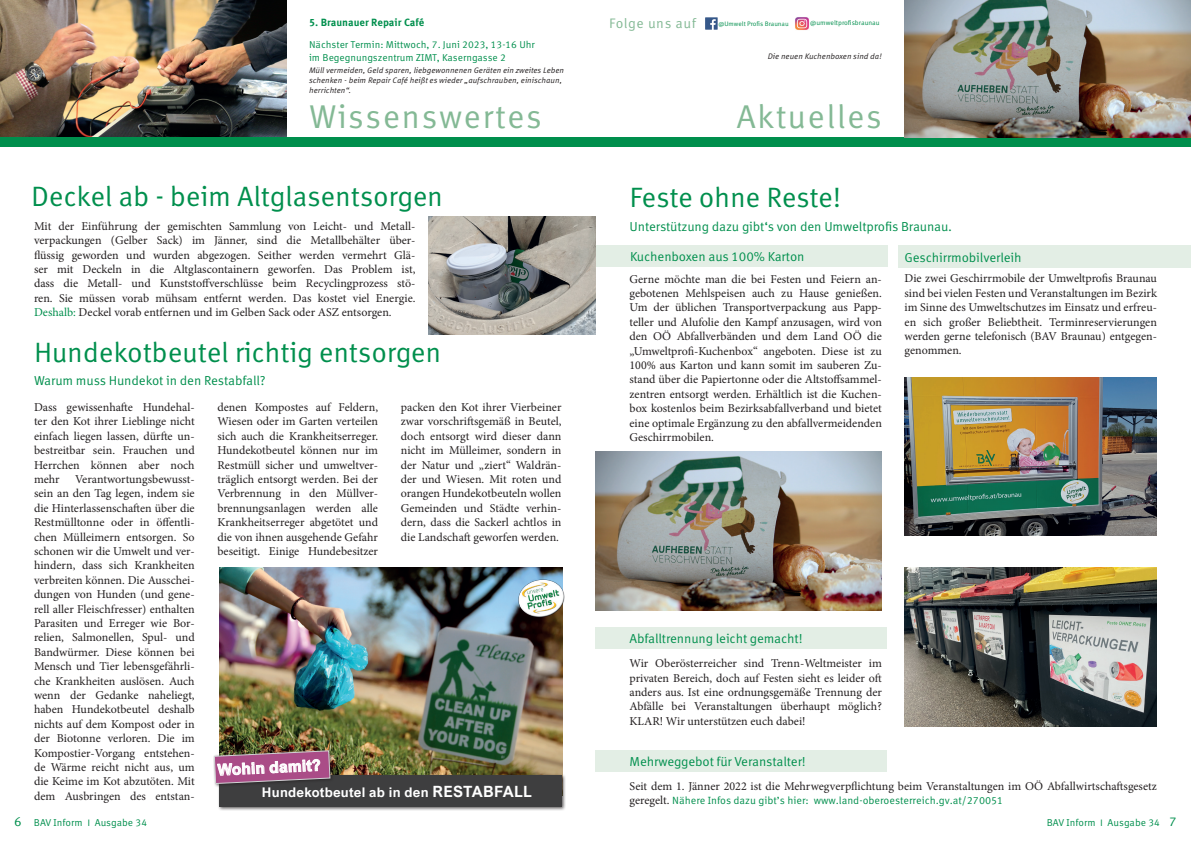
<style>
.page{position:relative;width:1191px;height:842px;background:#fff}
.page>*{position:absolute;margin:0;border:0;box-sizing:border-box;transform-origin:0 0}
.t1{font:33px "Meta Correspondence OT";letter-spacing:.04em;color:#84b995}
.t2{font:28px "Meta Correspondence OT";letter-spacing:-.01em;color:#008f4d}
.t3{font:700 15.5px "Arial Nova";color:#fff}
.t4{font:13.8px "Meta Correspondence OT";letter-spacing:.035em;color:#84b995}
.t5{font:700 13.3px "Arial Nova";letter-spacing:.02em;color:#fff}
.t6{font:13px "Meta Correspondence OT";letter-spacing:-.01em;color:#008f4d}
.t7{font:12px/14.4px "Minion Pro";color:#231f20;text-align:justify}
.t8{font:10.5px "Meta Correspondence OT";color:#008f4d}
.t9{font:700 10.5px "Meta Correspondence OT";color:#008f4d}
.t10{font:10px/13.2px "Meta Correspondence OT";color:#008f4d}
.t11{font:italic 8px/9.6px "Meta Correspondence OT";color:#231f20}
.t12{font:6.7px "Meta Correspondence OT";letter-spacing:-.005em;color:#008f4d}
.t13{font:6.5px "Meta Correspondence OT";color:#008f4d}
.s1{color:#008f4d}
.s2{font-size:15.5px}
.s3{font-family:"Minion Pro";font-size:12px;color:#231f20}
.s4{font-size:13px}
</style>
<div class="page">
<div style="left:585px;top:137px;width:606px;height:10px;background:#008f4d"></div>
<img style="left:0;top:0;width:286px;height:137px">
<div style="left:0;top:137px;width:604px;height:10px;background:#008f4d"></div>
<img style="left:904px;top:0;width:287px;height:137px">
<img style="left:705px;top:17px;width:13px;height:13px">
<img style="left:795px;top:17px;width:14px;height:13px">
<img style="left:595px;top:451px;width:287px;height:159px">
<img style="left:904px;top:377px;width:253px;height:159px">
<img style="left:904px;top:568px;width:253px;height:158px">
<div style="left:596px;top:245px;width:291px;height:22px;background:#e3eee5"></div>
<div style="left:595px;top:627px;width:292px;height:22px;background:#e3eee5"></div>
<div style="left:595px;top:750px;width:292px;height:21px;background:#e3eee5"></div>
<div style="left:899px;top:245px;width:292px;height:23px;background:#e3eee5"></div>
<img style="left:219px;top:567px;width:343px;height:207px">
<div style="left:217px;top:774px;width:349px;height:37px;background:#231f20;opacity:.75"></div>
<div style="left:219px;top:776px;width:343px;height:31px;background:#3e3e3f"></div>
<div style="left:214px;top:749px;width:120px;height:39px;background:#231f20;opacity:.75"></div>
<img style="left:214px;top:748px;width:116px;height:39px">
<img style="left:513px;top:579px;width:52px;height:40px">
<img style="left:428px;top:216px;width:167px;height:118px">
<p class="t9" style="left:309px;top:16px;width:117px">5. Braunauer Repair Café</p>
<p class="t10" style="left:309px;top:38px;width:227px">Nächster Termin: Mittwoch, 7. Juni 2023, 13-16 Uhr im Begegnungszentrum ZIMT, Kaserngasse 2</p>
<p class="t11" style="left:309px;top:66px;width:256px">Müll vermeiden, Geld sparen, liebgewonnenen Geräten ein zweites Leben schenken - beim Repair Café heißt es wieder „aufschrauben, einischaun, herrichten“.</p>
<h1 class="t1" style="left:309px;top:97px;width:234px">Wissenswertes</h1>
<h2 class="t2" style="left:31px;top:179px;width:413px">Deckel ab - beim Altglasentsorgen</h2>
<p class="t7" style="left:34px;top:219px;width:383px">Mit der Einführung der gemischten Sammlung von Leicht- und Metall&shy;verpackungen (Gelber Sack) im Jänner, sind die Metallbehälter über&shy;flüssig geworden und wurden abgezogen. Seither werden vermehrt Glä&shy;ser mit Deckeln in die Altglascontainern geworfen. Das Problem ist, dass die Metall- und Kunststoffverschlüsse beim Recyclingprozess stö&shy;ren. Sie müssen vorab mühsam entfernt werden. Das kostet viel Energie.<br><span class="s1">Deshalb:</span> Deckel vorab entfernen und im Gelben Sack oder ASZ entsorgen.</p>
<h2 class="t2" style="left:34px;top:335px;width:409px">Hundekotbeutel richtig entsorgen</h2>
<p class="t6" style="left:34px;top:373px;width:233px">Warum muss Hundekot in den Restabfall?</p>
<p class="t7" style="left:34px;top:400px;width:162px">Dass gewissenhafte Hundehal&shy;ter den Kot ihrer Lieblinge nicht einfach liegen lassen, dürfte un&shy;bestreitbar sein. Frauchen und Herrchen können aber noch mehr</p>
<p class="t7" style="left:217px;top:400px;width:162px">denen Kompostes auf Feldern, Wiesen oder im Garten verteilen sich auch die Krankheitserreger.<br>Hundekotbeutel können nur im Restmüll sicher und umweltver&shy;träglich entsorgt werden. Bei der Verbrennung in den Müllver&shy;brennungsanlagen werden alle Krankheitserreger abgetötet und die von ihnen ausgehende Gefahr beseitigt. Einige Hundebesitzer</p>
<p class="t7" style="left:401px;top:400px;width:162px">packen den Kot ihrer Vierbeiner zwar vorschriftsgemäß in Beutel, doch entsorgt wird dieser dann nicht im Mülleimer, sondern in der Natur und „ziert“ Waldrän&shy;der und Wiesen. Mit roten und orangen Hundekotbeuteln wollen Gemeinden und Städte verhin&shy;dern, dass die Sackerl achtlos in die Landschaft geworfen werden.</p>
<p class="t7" style="left:34px;top:472px;width:162px;text-indent:41px">Verantwortungsbewusst&shy;sein an den Tag legen, indem sie die Hinterlassenschaften über die Restmülltonne oder in öffentli&shy;chen Mülleimern entsorgen. So schonen wir die Umwelt und ver&shy;hindern, dass sich Krankheiten verbreiten können. Die Ausschei&shy;dungen von Hunden (und gene&shy;rell aller Fleischfresser) enthalten Parasiten und Erreger wie Bor&shy;relien, Salmonellen, Spul- und Bandwürmer. Diese können bei Mensch und Tier lebensgefährli&shy;che Krankheiten auslösen. Auch wenn der Gedanke naheliegt, haben Hundekotbeutel deshalb nichts auf dem Kompost oder in der Biotonne verloren. Die im Kompostier-Vorgang entstehen&shy;de Wärme reicht nicht aus, um die Keime im Kot abzutöten. Mit dem Ausbringen des entstan-</p>
<p class="t3" style="left:217px;top:761px;width:104px;rotate:-3deg">Wohin damit?</p>
<p class="t5" style="left:262px;top:784px;width:271px">Hundekotbeutel ab in den <span class="s2">RESTABFALL</span></p>
<p class="t4" style="left:609px;top:15px;width:89px">Folge uns auf</p>
<p class="t13" style="left:718px;top:19px;width:72px">@Umwelt Profis Braunau</p>
<p class="t12" style="left:810px;top:19px;width:71px">@umweltprofisbraunau</p>
<p class="t11" style="left:768px;top:51px;width:115px">Die neuen Kuchenboxen sind da!</p>
<h1 class="t1" style="left:736px;top:97px;width:147px">Aktuelles</h1>
<h2 class="t2" style="left:629px;top:181px;width:213px">Feste ohne Reste!</h2>
<p class="t6" style="left:629px;top:219px;width:324px">Unterstützung dazu gibt‘s von den Umweltprofis Braunau.</p>
<p class="t6" style="left:630px;top:249px;width:176px">Kuchenboxen aus 100% Karton</p>
<p class="t6" style="left:904px;top:249px;width:119px">Geschirrmobilverleih</p>
<p class="t7" style="left:629px;top:272px;width:254px">Gerne möchte man die bei Festen und Feiern an&shy;gebotenen Mehlspeisen auch zu Hause genießen.<br>Um der üblichen Transportverpackung aus Papp&shy;teller und Alufolie den Kampf anzusagen, wird von den OÖ Abfallverbänden und dem Land OÖ die „Umweltprofi-Kuchenbox“ angeboten. Diese ist zu 100% aus Karton und kann somit im sauberen Zu&shy;stand über die Papiertonne oder die Altstoffsammel&shy;zentren entsorgt werden. Erhältlich ist die Kuchen&shy;box kostenlos beim Bezirksabfallverband und bietet eine optimale Ergänzung zu den abfallvermeidenden Geschirrmobilen.</p>
<p class="t7" style="left:904px;top:271px;width:254px">Die zwei Geschirrmobile der Umweltprofis Braunau sind bei vielen Festen und Veranstaltungen im Bezirk im Sinne des Umweltschutzes im Einsatz und erfreu&shy;en sich großer Beliebtheit. Terminreservierungen werden gerne telefonisch (BAV Braunau) entgegen&shy;genommen.</p>
<p class="t6" style="left:629px;top:631px;width:175px">Abfalltrennung leicht gemacht!</p>
<p class="t7" style="left:629px;top:656px;width:254px">Wir Oberösterreicher sind Trenn-Weltmeister im privaten Bereich, doch auf Festen sieht es leider oft anders aus. Ist eine ordnungsgemäße Trennung der Abfälle bei Veranstaltungen überhaupt möglich?<br>KLAR! Wir unterstützen euch dabei!</p>
<p class="t6" style="left:629px;top:753px;width:178px">Mehrweggebot für Veranstalter!</p>
<p class="t7" style="left:629px;top:779px;width:529px">Seit dem 1. Jänner 2022 ist die Mehrwegverpflichtung beim Veranstaltungen im OÖ Abfallwirtschaftsgesetz</p>
<p class="t8" style="left:629px;top:794px;width:375px"><span class="s3">geregelt.</span> Nähere Infos dazu gibt’s hier: www.land-oberoesterreich.gv.at/270051</p>
<p class="t10" style="left:14px;top:816px;width:134px"><span class="s4">6</span> BAV Inform Ⅰ Ausgabe 34</p>
<p class="t10" style="left:1046px;top:816px;width:131px">BAV Inform Ⅰ Ausgabe 34 <span class="s4">7</span></p>
</div>
